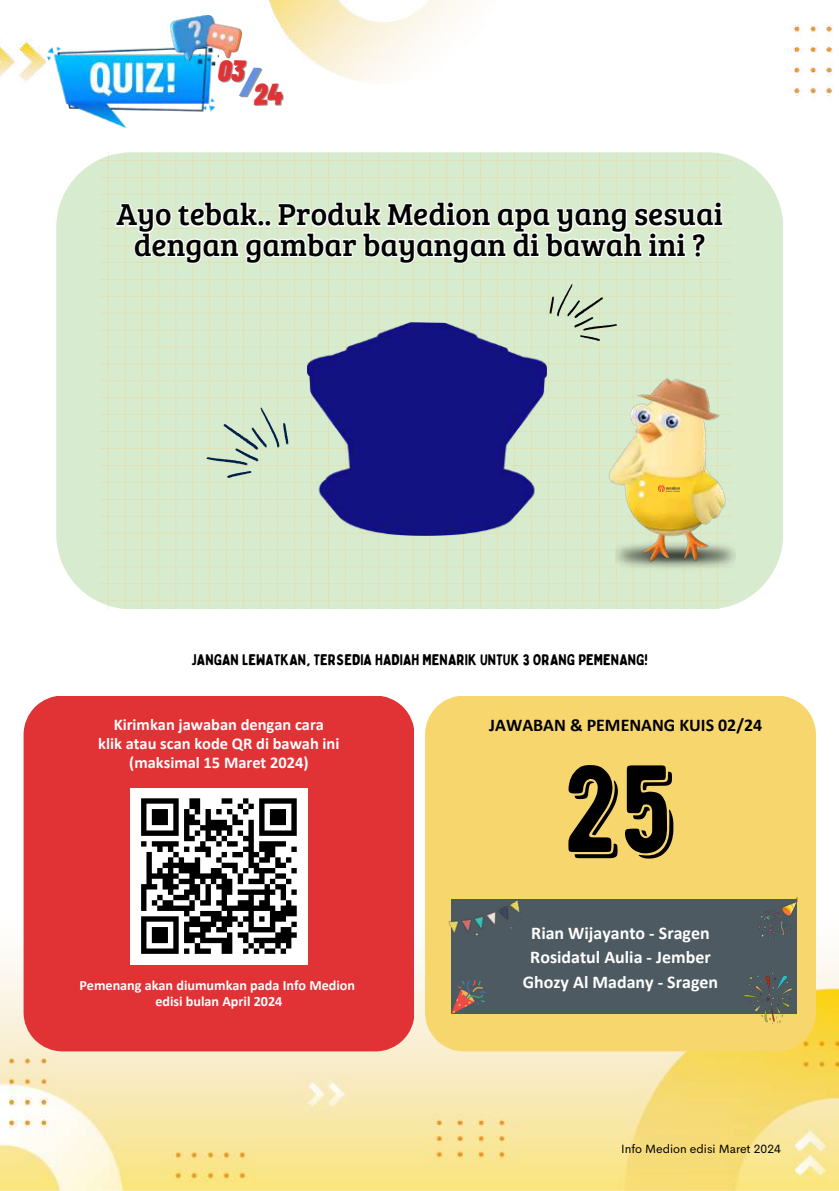
<style>
.page{position:relative;width:839px;height:1191px;background:#fff}
.page>*{position:absolute;margin:0;border:0;box-sizing:border-box;transform-origin:0 0}
.t1{font:123.8px "BERNIER Shade";color:#000}
.t2{font:31.2px/30.4px "Bree Serif";color:#000;text-align:center}
.t3{font:700 18px/25px "Calibri";color:#fff;text-align:center}
.t4{font:700 18px "Calibri";color:#000}
.t5{font:700 16.4px/19.2px "Calibri";color:#fff;text-align:center}
.t6{font:15.4px "Bobby Jones Soft";color:#000}
.t7{font:700 14.2px/15.4px "Calibri";color:#fff;text-align:center}
.t8{font:12px "Cerebri Sans";color:#000}
</style>
<div class="page">
<img style="left:0;top:0;width:838px;height:1191px">
<div style="left:425px;top:696px;width:390px;height:355px;background:#f8d66e"></div>
<div style="left:24px;top:696px;width:390px;height:355px;background:#e13236"></div>
<div style="left:130px;top:788px;width:177px;height:177px;background:#fff"></div>
<svg style="left:141px;top:798px;width:156px;height:156px"></svg>
<div style="left:451px;top:899px;width:346px;height:115px;background:#4e5a62"></div>
<svg style="left:451px;top:980px;width:34px;height:34px"></svg>
<img style="left:758px;top:897px;width:39px;height:41px">
<img style="left:744px;top:974px;width:47px;height:49px">
<img style="left:444px;top:889px;width:83px;height:57px">
<img style="left:47px;top:44px;width:171px;height:84px">
<img style="left:171px;top:15px;width:70px;height:45px">
<div style="left:56px;top:152px;width:727px;height:457px;background:#d7ebce;border-radius:75px"></div>
<hr style="left:557px;top:381px;width:175px;height:1px;background:#efd59c">
<hr style="left:557px;top:398px;width:175px;height:1px;background:#efd59c">
<hr style="left:557px;top:414px;width:175px;height:1px;background:#efd59c">
<hr style="left:557px;top:431px;width:175px;height:1px;background:#efd59c">
<hr style="left:557px;top:448px;width:175px;height:1px;background:#efd59c">
<hr style="left:557px;top:465px;width:175px;height:1px;background:#efd59c">
<hr style="left:557px;top:482px;width:175px;height:1px;background:#efd59c">
<hr style="left:557px;top:499px;width:175px;height:1px;background:#efd59c">
<hr style="left:557px;top:516px;width:175px;height:1px;background:#efd59c">
<hr style="left:557px;top:533px;width:175px;height:1px;background:#efd59c">
<hr style="left:557px;top:550px;width:175px;height:1px;background:#efd59c">
<hr style="left:557px;top:567px;width:175px;height:1px;background:#efd59c">
<hr style="left:557px;top:584px;width:175px;height:1px;background:#efd59c">
<hr style="left:557px;top:601px;width:175px;height:1px;background:#efd59c">
<hr style="left:557px;top:161px;width:175px;height:1px;background:#efd59c">
<hr style="left:557px;top:178px;width:175px;height:1px;background:#efd59c">
<hr style="left:557px;top:194px;width:175px;height:1px;background:#efd59c">
<hr style="left:557px;top:211px;width:175px;height:1px;background:#efd59c">
<hr style="left:557px;top:228px;width:175px;height:1px;background:#efd59c">
<hr style="left:557px;top:245px;width:175px;height:1px;background:#efd59c">
<hr style="left:557px;top:262px;width:175px;height:1px;background:#efd59c">
<hr style="left:557px;top:279px;width:175px;height:1px;background:#efd59c">
<hr style="left:557px;top:296px;width:175px;height:1px;background:#efd59c">
<hr style="left:557px;top:313px;width:175px;height:1px;background:#efd59c">
<hr style="left:557px;top:330px;width:175px;height:1px;background:#efd59c">
<hr style="left:557px;top:347px;width:175px;height:1px;background:#efd59c">
<hr style="left:557px;top:364px;width:175px;height:1px;background:#efd59c">
<hr style="left:785px;top:152px;width:1px;height:457px;background:#efd59c">
<hr style="left:768px;top:152px;width:1px;height:457px;background:#efd59c">
<hr style="left:751px;top:152px;width:1px;height:457px;background:#efd59c">
<hr style="left:734px;top:152px;width:1px;height:457px;background:#efd59c">
<hr style="left:717px;top:152px;width:1px;height:457px;background:#efd59c">
<hr style="left:700px;top:152px;width:1px;height:457px;background:#efd59c">
<hr style="left:683px;top:152px;width:1px;height:457px;background:#efd59c">
<hr style="left:666px;top:152px;width:1px;height:457px;background:#efd59c">
<hr style="left:649px;top:152px;width:1px;height:457px;background:#efd59c">
<hr style="left:633px;top:152px;width:1px;height:457px;background:#efd59c">
<hr style="left:616px;top:152px;width:1px;height:457px;background:#efd59c">
<hr style="left:599px;top:152px;width:1px;height:457px;background:#efd59c">
<hr style="left:582px;top:152px;width:1px;height:457px;background:#efd59c">
<hr style="left:565px;top:152px;width:1px;height:457px;background:#efd59c">
<hr style="left:838px;top:152px;width:1px;height:457px;background:#efd59c">
<hr style="left:836px;top:152px;width:1px;height:457px;background:#efd59c">
<hr style="left:819px;top:152px;width:1px;height:457px;background:#efd59c">
<hr style="left:802px;top:152px;width:1px;height:457px;background:#efd59c">
<hr style="left:100px;top:381px;width:457px;height:1px;background:#efd59c">
<hr style="left:100px;top:398px;width:457px;height:1px;background:#efd59c">
<hr style="left:100px;top:414px;width:457px;height:1px;background:#efd59c">
<hr style="left:100px;top:431px;width:457px;height:1px;background:#efd59c">
<hr style="left:100px;top:448px;width:457px;height:1px;background:#efd59c">
<hr style="left:100px;top:465px;width:457px;height:1px;background:#efd59c">
<hr style="left:100px;top:482px;width:457px;height:1px;background:#efd59c">
<hr style="left:100px;top:499px;width:457px;height:1px;background:#efd59c">
<hr style="left:100px;top:516px;width:457px;height:1px;background:#efd59c">
<hr style="left:100px;top:533px;width:457px;height:1px;background:#efd59c">
<hr style="left:100px;top:550px;width:457px;height:1px;background:#efd59c">
<hr style="left:100px;top:567px;width:457px;height:1px;background:#efd59c">
<hr style="left:100px;top:584px;width:457px;height:1px;background:#efd59c">
<hr style="left:100px;top:601px;width:457px;height:1px;background:#efd59c">
<hr style="left:100px;top:161px;width:457px;height:1px;background:#efd59c">
<hr style="left:100px;top:178px;width:457px;height:1px;background:#efd59c">
<hr style="left:100px;top:194px;width:457px;height:1px;background:#efd59c">
<hr style="left:100px;top:211px;width:457px;height:1px;background:#efd59c">
<hr style="left:100px;top:228px;width:457px;height:1px;background:#efd59c">
<hr style="left:100px;top:245px;width:457px;height:1px;background:#efd59c">
<hr style="left:100px;top:262px;width:457px;height:1px;background:#efd59c">
<hr style="left:100px;top:279px;width:457px;height:1px;background:#efd59c">
<hr style="left:100px;top:296px;width:457px;height:1px;background:#efd59c">
<hr style="left:100px;top:313px;width:457px;height:1px;background:#efd59c">
<hr style="left:100px;top:330px;width:457px;height:1px;background:#efd59c">
<hr style="left:100px;top:347px;width:457px;height:1px;background:#efd59c">
<hr style="left:100px;top:364px;width:457px;height:1px;background:#efd59c">
<hr style="left:328px;top:152px;width:1px;height:457px;background:#efd59c">
<hr style="left:311px;top:152px;width:1px;height:457px;background:#efd59c">
<hr style="left:294px;top:152px;width:1px;height:457px;background:#efd59c">
<hr style="left:277px;top:152px;width:1px;height:457px;background:#efd59c">
<hr style="left:260px;top:152px;width:1px;height:457px;background:#efd59c">
<hr style="left:243px;top:152px;width:1px;height:457px;background:#efd59c">
<hr style="left:226px;top:152px;width:1px;height:457px;background:#efd59c">
<hr style="left:209px;top:152px;width:1px;height:457px;background:#efd59c">
<hr style="left:193px;top:152px;width:1px;height:457px;background:#efd59c">
<hr style="left:176px;top:152px;width:1px;height:457px;background:#efd59c">
<hr style="left:159px;top:152px;width:1px;height:457px;background:#efd59c">
<hr style="left:142px;top:152px;width:1px;height:457px;background:#efd59c">
<hr style="left:125px;top:152px;width:1px;height:457px;background:#efd59c">
<hr style="left:108px;top:152px;width:1px;height:457px;background:#efd59c">
<hr style="left:548px;top:152px;width:1px;height:457px;background:#efd59c">
<hr style="left:531px;top:152px;width:1px;height:457px;background:#efd59c">
<hr style="left:514px;top:152px;width:1px;height:457px;background:#efd59c">
<hr style="left:497px;top:152px;width:1px;height:457px;background:#efd59c">
<hr style="left:480px;top:152px;width:1px;height:457px;background:#efd59c">
<hr style="left:463px;top:152px;width:1px;height:457px;background:#efd59c">
<hr style="left:446px;top:152px;width:1px;height:457px;background:#efd59c">
<hr style="left:429px;top:152px;width:1px;height:457px;background:#efd59c">
<hr style="left:413px;top:152px;width:1px;height:457px;background:#efd59c">
<hr style="left:396px;top:152px;width:1px;height:457px;background:#efd59c">
<hr style="left:379px;top:152px;width:1px;height:457px;background:#efd59c">
<hr style="left:362px;top:152px;width:1px;height:457px;background:#efd59c">
<hr style="left:345px;top:152px;width:1px;height:457px;background:#efd59c">
<img style="left:615px;top:541px;width:120px;height:31px">
<img style="left:603px;top:374px;width:127px;height:192px">
<svg style="left:549px;top:304px;width:68px;height:37px"></svg>
<img style="left:308px;top:322px;width:238px;height:213px">
<svg style="left:206px;top:407px;width:82px;height:71px"></svg>
<img style="left:658px;top:485px;width:21px;height:6px">
<svg style="left:114px;top:123px;width:610px;height:181px"></svg>
<svg style="left:132px;top:230px;width:575px;height:44px"></svg>
<svg style="left:219px;top:60px;width:65px;height:46px"></svg>
<h2 class="t2" style="left:116px;top:198px;width:608px">Ayo tebak.. Produk Medion apa yang sesuai dengan gambar bayangan di bawah ini ?</h2>
<p class="t6" style="left:191px;top:650px;width:458px">JANGAN LEWATKAN, TERSEDIA HADIAH MENARIK UNTUK 3 ORANG PEMENANG!</p>
<p class="t5" style="left:98px;top:716px;width:243px">Kirimkan jawaban dengan cara<br>klik atau scan kode QR di bawah ini (maksimal 15 Maret 2024)</p>
<p class="t4" style="left:489px;top:717px;width:274px">JAWABAN &amp; PEMENANG KUIS 02/24</p>
<h1 class="t1" style="left:563px;top:734px;width:115px">25</h1>
<p class="t7" style="left:79px;top:979px;width:277px">Pemenang akan diumumkan pada Info Medion edisi bulan April 2024</p>
<p class="t3" style="left:523px;top:922px;width:197px">Rian Wijayanto - Sragen<br>Rosidatul Aulia - Jember<br>Ghozy Al Madany - Sragen</p>
<p class="t8" style="left:621px;top:1141px;width:161px">Info Medion edisi Maret 2024</p>
</div>
